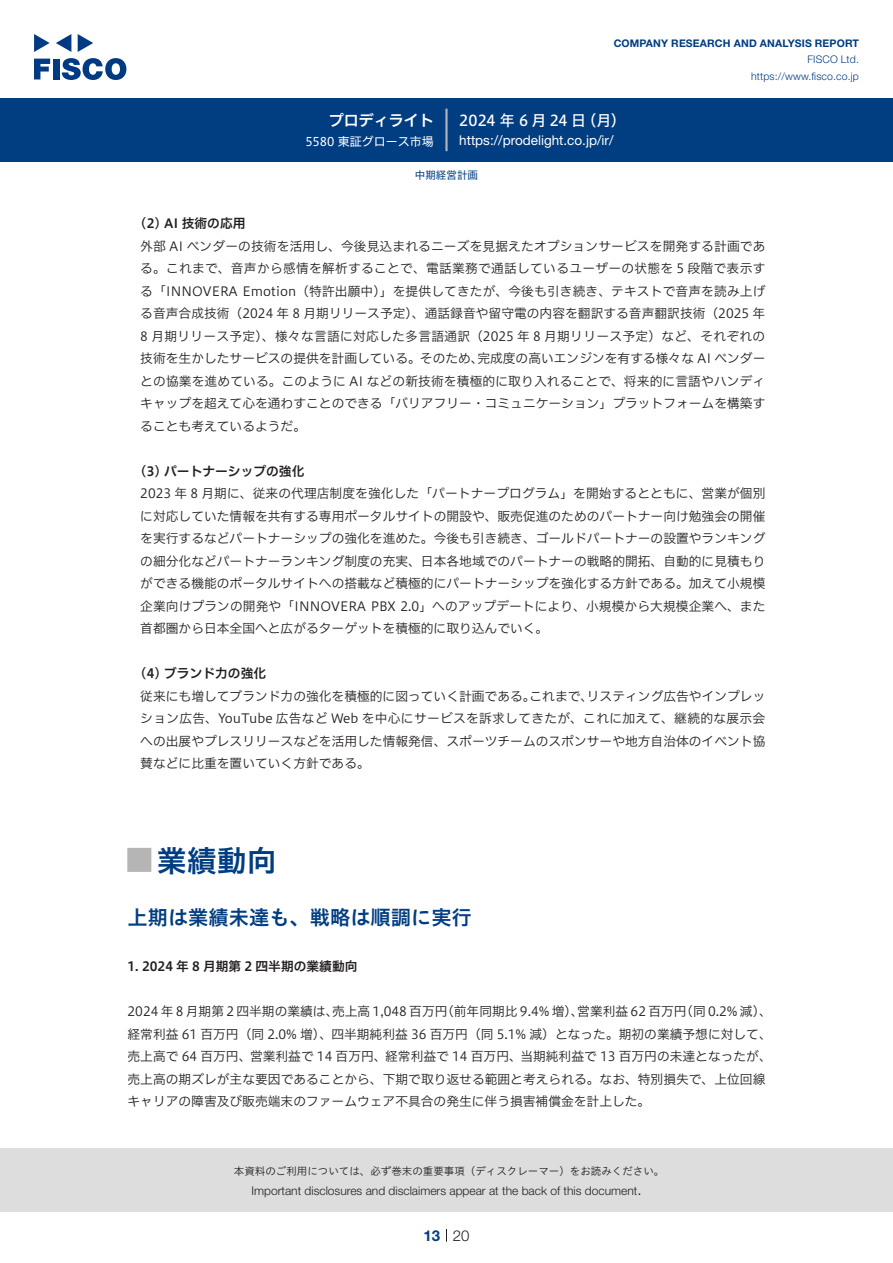
<style>
.page{position:relative;width:893px;height:1263px;background:#fff}
.page>*{position:absolute;margin:0;border:0;box-sizing:border-box;transform-origin:0 0}
.t1{font:30px "Hiragino UD Sans Std N W6";color:#003d81}
.t2{font:24px "Hiragino UD Sans Std N W6";color:#b5b5b6}
.中タイトル{font:20.25px "Hiragino UD Sans Std W6";color:#003d81}
.t3{font:15px "Hiragino UD Sans F Std N W5";letter-spacing:-.005em;color:#fff}
.t4{font:15px "Hiragino UD Sans F Std N W6";color:#fff}
.t5{font:300 15px "Helvetica Neue LT Std";color:#231f20}
.t6{font:700 15px "Helvetica Neue LT Std";color:#003d81}
.t7{font:13.5px "Helvetica Neue LT Std";color:#fff}
.本文3mm{font:12.75px/22.5px "Hiragino UD Sans F Std N W3";color:#231f20}
.本文{font:12.75px/22.5px "Hiragino UD Sans F Std N W3";color:#231f20}
.小タイトル3mm{font:12.75px "Hiragino UD Sans F Std N W6";color:#231f20}
.小タイトル{font:12.75px "Hiragino UD Sans F Std N W6";color:#231f20}
.t8{font:300 12px "Helvetica Neue LT Std";color:#231f20}
.t9{font:12px "Hiragino UD Sans F Std N W4";color:#fff}
.t10{font:10.5px "Hiragino UD Sans Std W3";color:#231f20}
.t11{font:700 10.5px "Helvetica Neue LT Std";letter-spacing:.015em;color:#003d81}
.t12{font:300 10.5px/16.5px "Helvetica Neue LT Std";letter-spacing:.015em;color:#003d81;text-align:right}
.ヘッダー{font:10.5px "Hiragino UD Sans F Std N W4";color:#003d81}
</style>
<div class="page">
<div style="left:0;top:1148px;width:893px;height:64px;background:#ddd"></div>
<svg style="left:34px;top:59px;width:16px;height:20px"></svg>
<div style="left:53px;top:59px;width:6px;height:20px;background:#003a83"></div>
<svg style="left:62px;top:58px;width:64px;height:22px"></svg>
<svg style="left:34px;top:34px;width:16px;height:18px"></svg>
<svg style="left:78px;top:34px;width:15px;height:18px"></svg>
<svg style="left:56px;top:34px;width:15px;height:18px"></svg>
<div style="left:0;top:98px;width:893px;height:64px;background:#003d81"></div>
<hr style="left:445px;top:109px;width:3px;height:42px;background:#b5b5b6">
<svg style="left:446px;top:1229px;width:1px;height:13px"></svg>
<p class="t4" style="left:329px;top:109px;width:107px">プロディライト</p>
<p class="t9" style="left:305px;top:132px;width:130px">5580 東証グロース市場</p>
<p class="t11" style="left:614px;top:37px;width:247px">COMPANY RESEARCH AND ANALYSIS REPORT</p>
<p class="t12" style="left:751px;top:51px;width:109px">FISCO Ltd. https://www.fisco.co j p.</p>
<p class="t3" style="left:581px;top:109px;width:46px">（月(</p>
<p class="t3" style="left:459px;top:109px;width:128px">2024 年 6 月 24 日</p>
<p class="t7" style="left:459px;top:132px;width:156px">https://prodelight. c o j p. /i r/</p>
<p class="ヘッダー" style="left:415px;top:167px;width:64px">中期経営計画</p>
<p class="小タイトル3mm" style="left:140px;top:214px;width:107px">2( ) AI 技術の応用</p>
<p class="本文3mm" style="left:140px;top:234px;width:627px;text-align:right">外部 AI ベンダーの技術を活用し、今後見込まれるニーズを見据えたオプションサービスを開発する計画である。これまで、音声から感情を解析することで、電話業務で通話しているユーザーの状態を 5 段階で表示する「INNOVERA Emotion（特許出願中）」を提供してきたが、今後も引き続き、テキストで音声を読み上げる音声合成技術（2024 年 8 月期リリース予定）、通話録音や留守電の内容を翻訳する音声翻訳技術（2025 年8 月期リリース予定）、様々な言語に対応した多言語通訳（2025 年 8 月期リリース予定）など、それぞれの完成度の高いエンジンを有する様々な AI ベンダー</p>
<p class="本文3mm" style="left:140px;top:346px;width:627px">技術を生かしたサービスの提供を計画している。そのため、<br>との協業を進めている。このように AI などの新技術を積極的に取り入れることで、将来的に言語やハンディキャップを超えて心を通わすことのできる「バリアフリー・コミュニケーション」プラットフォームを構築することも考えているようだ。</p>
<p class="小タイトル3mm" style="left:140px;top:461px;width:166px">3( ) パートナーシップの強化</p>
<p class="本文3mm" style="left:140px;top:481px;width:627px;text-align:justify">2023 年 8 月期に、従来の代理店制度を強化した「パートナープログラム」を開始するとともに、営業が個別に対応していた情報を共有する専用ポータルサイトの開設や、販売促進のためのパートナー向け勉強会の開催を実行するなどパートナーシップの強化を進めた。今後も引き続き、ゴールドパートナーの設置やランキングの細分化などパートナーランキング制度の充実、日本各地域でのパートナーの戦略的開拓、自動的に見積もりができる機能のポータルサイトへの搭載など積極的にパートナーシップを強化する方針である。加えて小規模企業向けプランの開発や「INNOVERA PBX 2.0」へのアップデートにより、小規模から大規模企業へ、また首都圏から日本全国へと広がるターゲットを積極的に取り込んでいく。</p>
<p class="小タイトル3mm" style="left:140px;top:664px;width:127px">4( ) ブランド力の強化</p>
<p class="本文3mm" style="left:587px;top:684px;width:180px">リスティング広告やインプレッ</p>
<p class="本文3mm" style="left:140px;top:684px;width:627px">従来にも増してブランド力の強化を積極的に図っていく計画である。<br>ション広告、YouTube 広告など Web を中心にサービスを訴求してきたが、これに加えて、継続的な展示会への出展やプレスリリースなどを活用した情報発信、スポーツチームのスポンサーや地方自治体のイベント協賛などに比重を置いていく方針である。</p>
<p class="本文3mm" style="left:529px;top:684px;width:65px">これまで、</p>
<p class="t1" style="left:157px;top:837px;width:121px">業績動向</p>
<p class="t2" style="left:128px;top:842px;width:25px">█</p>
<p class="中タイトル" style="left:128px;top:902px;width:346px">上期は業績未達も、戦略は順調に実行</p>
<p class="小タイトル" style="left:128px;top:957px;width:231px">1. 2024 年 8 月期第 2 四半期の業績動向</p>
<p class="本文" style="left:441px;top:999px;width:144px">（前年同期比 9.4% 増）、</p>
<p class="本文" style="left:577px;top:999px;width:111px">営業利益 62 百万円</p>
<p class="本文" style="left:128px;top:999px;width:646px">2024 年 8 月期第 2 四半期の業績は、<br>経常利益 61 百万円（同 2.0% 増）、四半期純利益 36 百万円（同 5.1% 減）となった。期初の業績予想に対して、売上高で 64 百万円、営業利益で 14 百万円、経常利益で 14 百万円、当期純利益で 13 百万円の未達となったが、売上高の期ズレが主な要因であることから、下期で取り返せる範囲と考えられる。なお、特別損失で、上位回線キャリアの障害及び販売端末のファームウェア不具合の発生に伴う損害補償金を計上した。</p>
<p class="本文" style="left:680px;top:999px;width:93px">（同 0.2% 減、(</p>
<p class="本文" style="left:332px;top:999px;width:117px">売上高 1,048 百万円</p>
<p class="t10" style="left:234px;top:1163px;width:432px">本資料のご利用については、必ず巻末の重要事項（ディスクレーマー）をお読みください。</p>
<p class="t5" style="left:637px;top:1180px;width:6px">.</p>
<p class="t8" style="left:251px;top:1183px;width:387px">Important disclosures and disclaimers appear at the back of this document</p>
<p class="t6" style="left:423px;top:1226px;width:18px">13</p>
<p class="t5" style="left:453px;top:1226px;width:18px">20</p>
</div>
